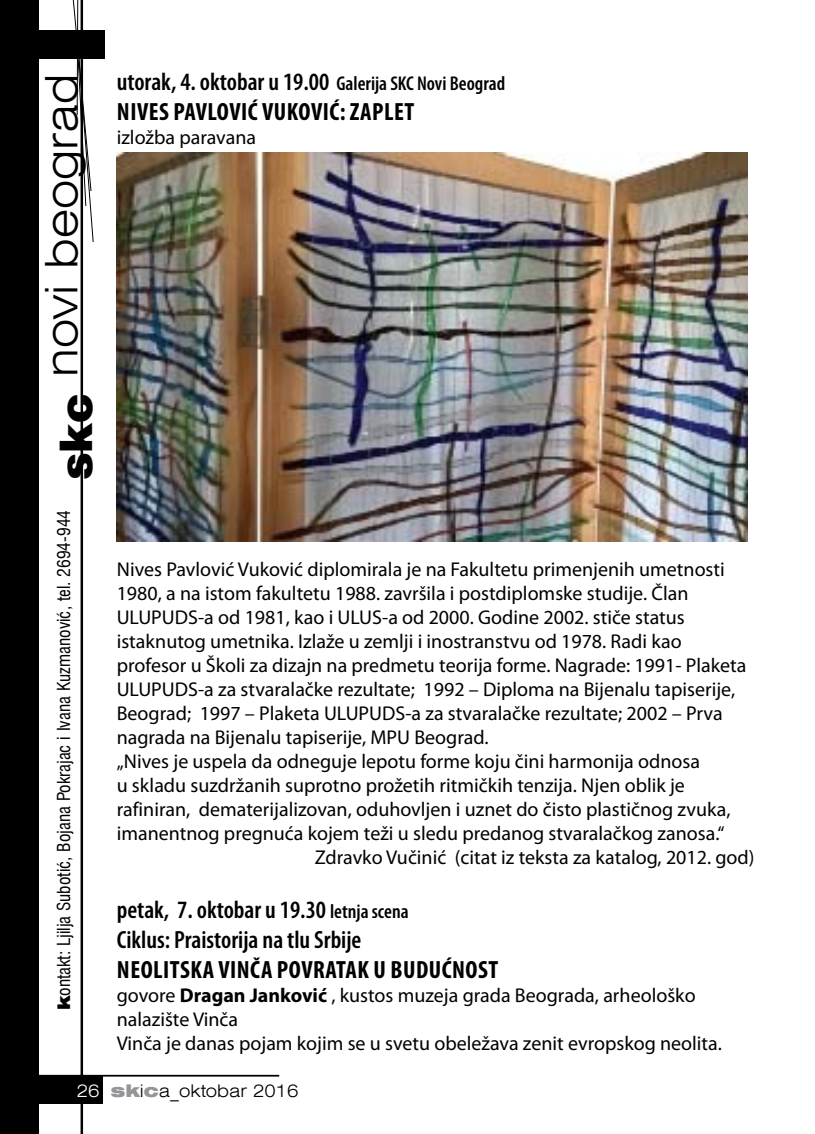
<style>
.page{position:relative;width:815px;height:1134px;background:#fff}
.page>*{position:absolute;margin:0;border:0;box-sizing:border-box;transform-origin:0 0}
.t1{font:300 expanded 45px "Swiss 721 BT";color:#000}
.t2{font:700 condensed 25px/30px "Myriad Pro";letter-spacing:.02em;color:#000}
.t3{font:600 condensed 25px/30px "Myriad Pro";color:#000}
.t4{font:20px/24px "Myriad Pro";color:#000}
.t5{font:condensed 17.5px "Swiss 721 BT";color:#000}
.t6{font:300 expanded 17.5px "Swiss 721 BT";color:#000}
.s1{font-weight:900;font-stretch:normal}
.s2{font-weight:900;font-stretch:expanded}
.s3{font-weight:600}
.s4{font-weight:600;font-size:20px}
.s5{font-size:20px}
.s6{font-weight:700}
.s7{color:#fff}
.s8{font-weight:900;color:#939598}
</style>
<div class="page">
<hr style="left:81px;top:0;width:2px;height:1134px;background:#000">
<svg style="left:71px;top:0;width:23px;height:243px"></svg>
<hr style="left:77px;top:0;width:1px;height:115px;background:#000">
<div style="left:12px;top:30px;width:93px;height:28px;background:#000"></div>
<div style="left:0;top:0;width:39px;height:1134px;background:#000"></div>
<img style="left:117px;top:152px;width:631px;height:390px">
<div style="left:0;top:1076px;width:102px;height:28px;background:#000"></div>
<hr style="left:0;top:1075px;width:279px;height:1px;background:#000">
<h1 class="t1" style="left:35px;top:480px;width:408px;rotate:-90deg"><span class="s1">skc</span> novi beograd</h1>
<p class="t5" style="left:53px;top:1010px;width:502px;rotate:-90deg"><span class="s2">k</span>ontakt: Ljilja Subotić, Bojana Pokrajac i Ivana Kuzmanović, tel. 2694-944</p>
<p class="t2" style="left:117px;top:66px;width:390px"><span class="s3">utorak, 4. oktobar u 19.00</span> <span class="s4">Galerija SKC Novi Beograd<br></span>NIVES PAVLOVIĆ VUKOVIĆ: Zaplet</p>
<p class="t4" style="left:117px;top:125px;width:141px">izložba paravana</p>
<p class="t4" style="left:117px;top:557px;width:610px">Nives Pavlović Vuković diplomirala je na Fakultetu primenjenih umetnosti</p>
<p class="t4" style="left:117px;top:581px;width:573px">1980, a na istom fakultetu 1988. završila i postdiplomske studije. Član</p>
<p class="t4" style="left:117px;top:605px;width:570px">ULUPUDS-a od 1981, kao i ULUS-a od 2000. Godine 2002. stiče status</p>
<p class="t4" style="left:117px;top:629px;width:567px">istaknutog umetnika. Izlaže u zemlji i inostranstvu od 1978. Radi kao</p>
<p class="t4" style="left:117px;top:653px;width:631px">profesor u Školi za dizajn na predmetu teorija forme. Nagrade: 1991- Plaketa</p>
<p class="t4" style="left:117px;top:677px;width:620px">ULUPUDS-a za stvaralačke rezultate; 1992 – Diploma na Bijenalu tapiserije,</p>
<p class="t4" style="left:117px;top:701px;width:607px">Beograd; 1997 – Plaketa ULUPUDS-a za stvaralačke rezultate; 2002 – Prva</p>
<p class="t4" style="left:117px;top:725px;width:373px">nagrada na Bijenalu tapiserije, MPU Beograd.</p>
<p class="t4" style="left:117px;top:749px;width:585px">„Nives je uspela da odneguje lepotu forme koju čini harmonija odnosa</p>
<p class="t4" style="left:117px;top:773px;width:570px">u skladu suzdržanih suprotno prožetih ritmičkih tenzija. Njen oblik je</p>
<p class="t4" style="left:117px;top:797px;width:616px">rafiniran, dematerijalizovan, oduhovljen i uznet do čisto plastičnog zvuka,</p>
<p class="t4" style="left:117px;top:821px;width:609px">imanentnog pregnuća kojem teži u sledu predanog stvaralačkog zanosa.“</p>
<p class="t4" style="left:315px;top:845px;width:441px">Zdravko Vučinić (citat iz teksta za katalog, 2012. god)</p>
<p class="t3" style="left:117px;top:894px;width:293px">petak, 7. oktobar u 19.30 <span class="s5">letnja scena<br></span>Ciklus: Praistorija na tlu Srbije</p>
<p class="t2" style="left:117px;top:954px;width:12px">NEOL</p>
<p class="t2" style="left:163px;top:954px;width:162px">ITSKA VINČA POVRATAK</p>
<p class="t2" style="left:374px;top:954px;width:31px">U BUDUĆNO</p>
<p class="t2" style="left:478px;top:954px;width:21px">ST</p>
<p class="t4" style="left:117px;top:983px;width:607px">govore <span class="s6">Dragan Janković</span> , kustos muzeja grada Beograda, arheološko nalazište Vinča<br>Vinča je danas pojam kojim se u svetu obeležava zenit evropskog neolita.</p>
<p class="t6" style="left:77px;top:1080px;width:223px"><span class="s7">26</span> <span class="s8">sk</span>i<span class="s8">c</span>a_oktobar 2016</p>
</div>
